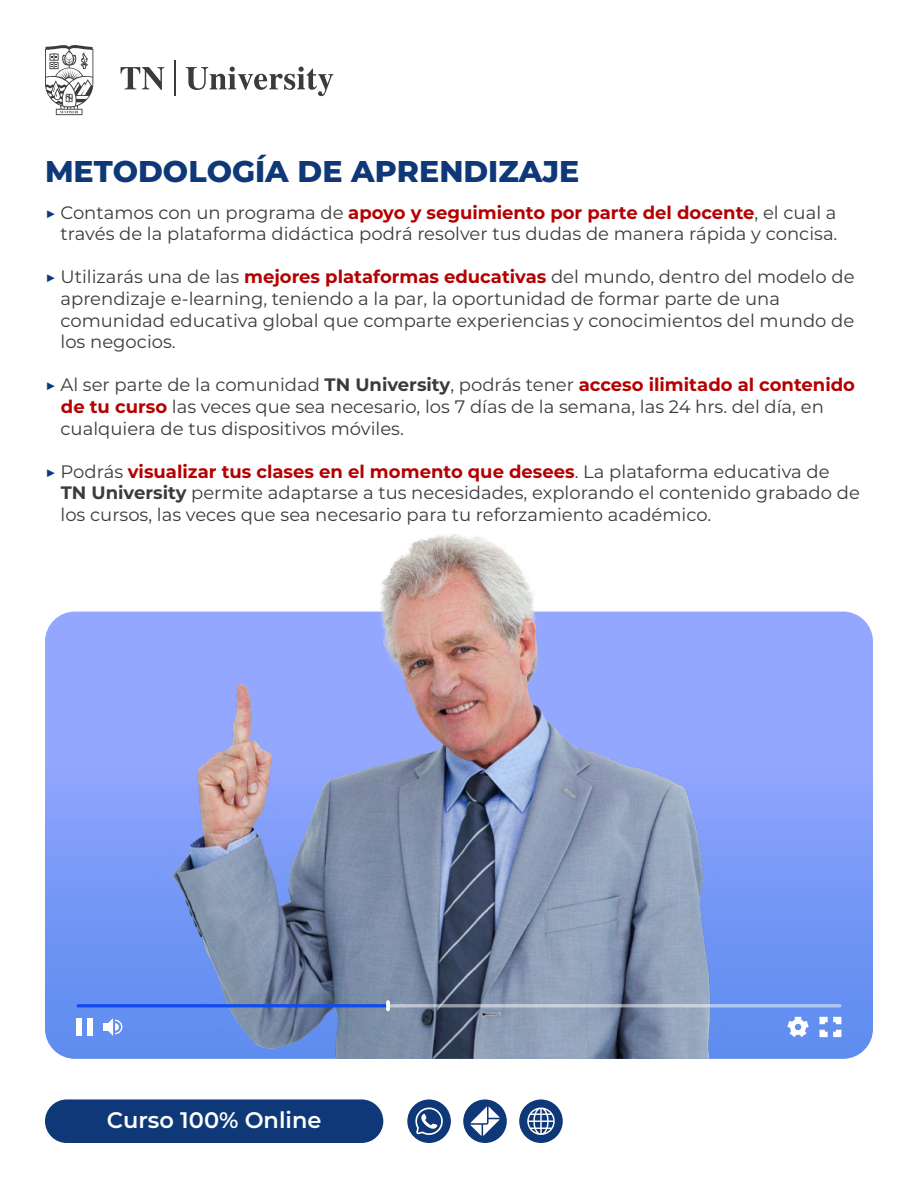
<style>
.page{position:relative;width:918px;height:1188px;background:#fff}
.page>*{position:absolute;margin:0;border:0;box-sizing:border-box;transform-origin:0 0}
.t1{font:800 30px "Montserrat";color:#0e3877}
.t2{font:600 22.5px "Montserrat";color:#fff}
.t3{font:18px/21.6px "Montserrat";color:#3b3b3b}
.s1{color:#0e3877}
.s2{font-weight:700;color:#b40000}
.s3{color:rgb(14 56 119/0)}
.s4{font-weight:700}
.s5{font-weight:700;color:rgb(180 0 0/0)}
</style>
<div class="page">
<div style="left:45px;top:612px;width:828px;height:447px;background:linear-gradient(to bottom,#9eadff,#608def);border-radius:30px"></div>
<img style="left:109px;top:534px;width:664px;height:525px">
<div style="left:77px;top:1018px;width:5px;height:18px;background:#fff"></div>
<div style="left:88px;top:1018px;width:5px;height:18px;background:#fff"></div>
<svg style="left:104px;top:1018px;width:18px;height:18px"></svg>
<svg style="left:819px;top:1017px;width:22px;height:7px"></svg>
<svg style="left:819px;top:1030px;width:22px;height:7px"></svg>
<svg style="left:787px;top:1017px;width:22px;height:20px"></svg>
<svg style="left:77px;top:1004px;width:764px;height:3px;background:#7493e0"></svg>
<svg style="left:386px;top:1000px;width:4px;height:11px"></svg>
<div style="left:45px;top:1099px;width:338px;height:44px;background:#0e3877;border-radius:22px"></div>
<div style="left:463px;top:1099px;width:44px;height:44px;background:#0e3877;border-radius:50%"></div>
<svg style="left:470px;top:1107px;width:30px;height:29px"></svg>
<div style="left:407px;top:1099px;width:44px;height:44px;background:#0e3877;border-radius:50%"></div>
<svg style="left:415px;top:1108px;width:28px;height:27px"></svg>
<div style="left:519px;top:1099px;width:44px;height:44px;background:#0e3877;border-radius:50%"></div>
<svg style="left:527px;top:1108px;width:28px;height:27px"></svg>
<svg style="left:45px;top:45px;width:48px;height:70px"></svg>
<svg style="left:120px;top:67px;width:44px;height:23px"></svg>
<svg style="left:186px;top:67px;width:147px;height:29px"></svg>
<hr style="left:174px;top:60px;width:1px;height:35px;background:#3b3b3b">
<h1 class="t1" style="left:45px;top:149px;width:536px">METODOLOGÍA DE APRENDIZAJE</h1>
<p class="t3" style="left:45px;top:201px;width:794px"><span class="s1">▶</span> Contamos con un programa de <span class="s2">apoyo y seguimiento por parte del docente</span>, el cual a <span class="s3">▶</span> través de la plataforma didáctica podrá resolver tus dudas de manera rápida y concisa.</p>
<p class="t3" style="left:45px;top:265px;width:811px"><span class="s1">▶</span> Utilizarás una de las <span class="s2">mejores plataformas educativas</span> del mundo, dentro del modelo de <span class="s3">▶</span> aprendizaje e-learning, teniendo a la par, la oportunidad de formar parte de una<br><span class="s3">▶</span> comunidad educativa global que comparte experiencias y conocimientos del mundo de <span class="s3">▶</span> los negocios.</p>
<p class="t3" style="left:45px;top:373px;width:812px"><span class="s1">▶</span> Al ser parte de la comunidad <span class="s4">TN University</span>, podrás tener <span class="s2">acceso ilimitado al contenido </span><span class="s5">▶</span> <span class="s2">de tu curso</span> las veces que sea necesario, los 7 días de la semana, las 24 hrs. del día, en<br><span class="s3">▶</span> cualquiera de tus dispositivos móviles.</p>
<p class="t3" style="left:45px;top:460px;width:816px"><span class="s1">▶</span> Podrás <span class="s2">visualizar tus clases en el momento que desees</span>. La plataforma educativa de<br><span class="s3">▶</span> <span class="s4">TN University</span> permite adaptarse a tus necesidades, explorando el contenido grabado de <span class="s3">▶</span> los cursos, las veces que sea necesario para tu reforzamiento académico.</p>
<p class="t2" style="left:107px;top:1104px;width:216px">Curso 100% Online</p>
</div>
